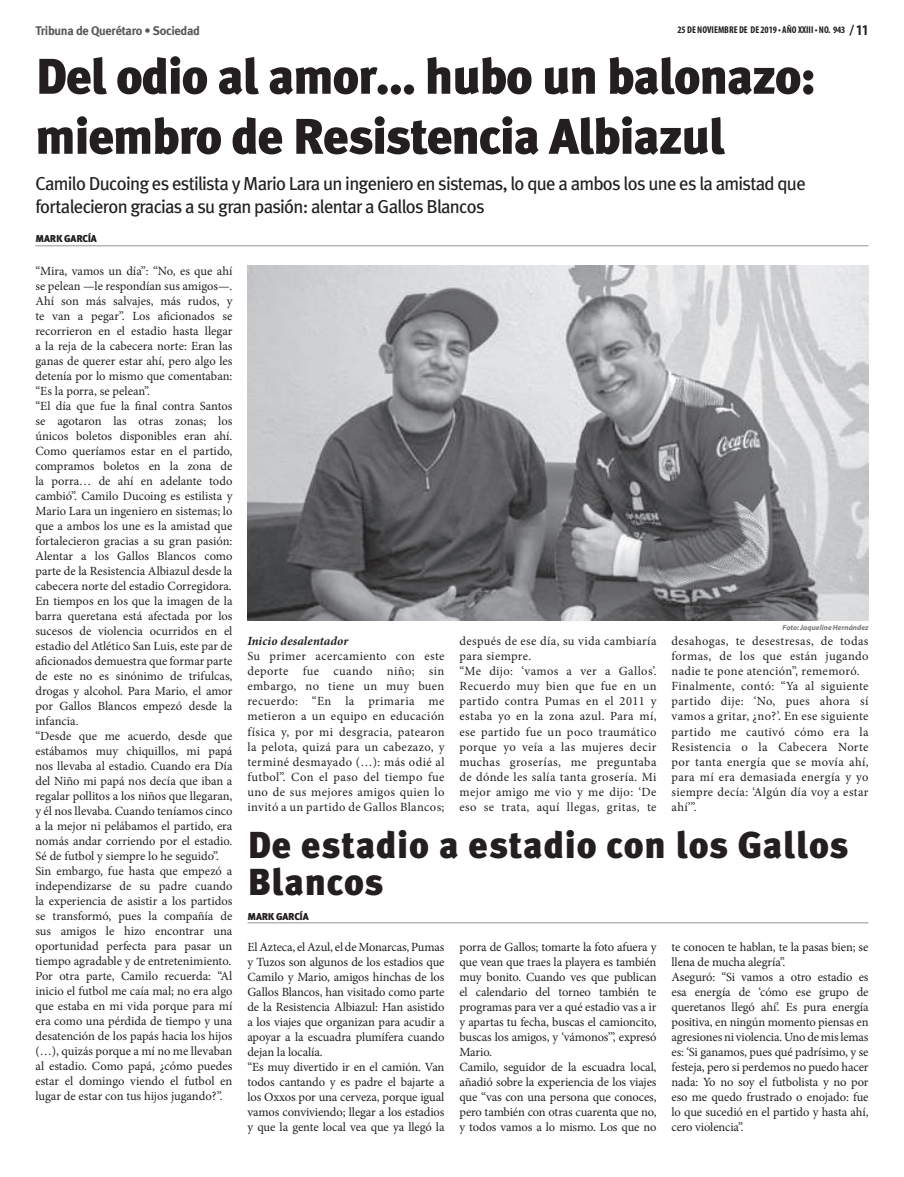
<style>
.page{position:relative;width:904px;height:1177px;background:#fff}
.page>*{position:absolute;margin:0;border:0;box-sizing:border-box;transform-origin:0 0}
.t1{font:900 50px/60px "Meta Plus";letter-spacing:-.02em;color:#231f20}
.t2{font:900 37.5px/37.5px "Meta Plus";letter-spacing:.02em;color:#231f20}
.t3{font:18.75px/22.5px "Meta Plus";letter-spacing:-.04em;color:#231f20}
.t4{font:12.5px/15px "Minion Pro";color:#231f20}
.t5{font:12.5px/15px "Minion Pro";letter-spacing:.03em;color:#231f20}
.t6{font:700 12.5px "Meta Plus";letter-spacing:-.025em;color:#57585a}
.t7{font:italic 700 12.5px "Minion Pro";letter-spacing:.015em;color:#231f20}
.t8{font:900 10px "Meta Plus Lining";letter-spacing:-.02em;color:#231f20}
.t9{font:700 condensed 9.88px "Myriad Pro";color:#231f20}
.t10{font:italic 700 7.5px "Myriad Pro";letter-spacing:.005em;color:#76787b}
.s1{font-size:15px}
.s2{font-size:14.88px}
</style>
<div class="page">
<hr style="left:36px;top:245px;width:832px;height:1px;background:#939598">
<hr style="left:247px;top:922px;width:621px;height:1px;background:#939598">
<img style="left:247px;top:265px;width:621px;height:356px">
<p class="t6" style="left:35px;top:24px;width:166px">Tribuna de Querétaro • Sociedad</p>
<p class="t9" style="left:677px;top:24px;width:192px">25 DE NOVIEMBRE DE DE 2019 • AÑO XXIII • NO. 943 <span class="s1">/</span> <span class="s2">11</span></p>
<h1 class="t1" style="left:35px;top:46px;width:781px">Del odio al amor… hubo un balonazo: miembro de Resistencia Albiazul</h1>
<h3 class="t3" style="left:35px;top:172px;width:772px">Camilo Ducoing es estilista y Mario Lara un ingeniero en sistemas, lo que a ambos los une es la amistad que fortalecieron gracias a su gran pasión: alentar a Gallos Blancos</h3>
<p class="t8" style="left:35px;top:233px;width:63px">MARK GARCÍA</p>
<p class="t4" style="left:35px;top:263px;width:198px">“Mira, vamos un día”: “No, es que ahí se pelean —le respondían sus amigos—.<br>Ahí son más salvajes, más rudos, y te van a pegar”. Los aficionados se recorrieron en el estadio hasta llegar a la reja de la cabecera norte: Eran las ganas de querer estar ahí, pero algo les detenía por lo mismo que comentaban: “Es la porra, se pelean”.<br>“El día que fue la final contra Santos se agotaron las otras zonas; los únicos boletos disponibles eran ahí.<br>Como queríamos estar en el partido, compramos boletos en la zona de la porra… de ahí en adelante todo cambió”. Camilo Ducoing es estilista y Mario Lara un ingeniero en sistemas; lo que a ambos los une es la amistad que fortalecieron gracias a su gran pasión:<br>Alentar a los Gallos Blancos como parte de la Resistencia Albiazul desde la cabecera norte del estadio Corregidora.<br>En tiempos en los que la imagen de la barra queretana está afectada por los sucesos de violencia ocurridos en el estadio del Atlético San Luis, este par de aficionados demuestra que formar parte de este no es sinónimo de trifulcas, drogas y alcohol. Para Mario, el amor por Gallos Blancos empezó desde la infancia.<br>“Desde que me acuerdo, desde que estábamos muy chiquillos, mi papá nos llevaba al estadio. Cuando era Día del Niño mi papá nos decía que iban a regalar pollitos a los niños que llegaran, y él nos llevaba. Cuando teníamos cinco a la mejor ni pelábamos el partido, era nomás andar corriendo por el estadio.<br>Sé de futbol y siempre lo he seguido”.<br>Sin embargo, fue hasta que empezó a independizarse de su padre cuando la experiencia de asistir a los partidos se transformó, pues la compañía de sus amigos le hizo encontrar una oportunidad perfecta para pasar un tiempo agradable y de entretenimiento.<br>Por otra parte, Camilo recuerda: “Al inicio el futbol me caía mal; no era algo que estaba en mi vida porque para mí era como una pérdida de tiempo y una desatención de los papás hacia los hijos (…), quizás porque a mí no me llevaban al estadio. Como papá, ¿cómo puedes estar el domingo viendo el futbol en lugar de estar con tus hijos jugando?”.</p>
<p class="t7" style="left:247px;top:632px;width:102px">Inicio desalentador</p>
<p class="t4" style="left:247px;top:649px;width:198px;text-align:justify">Su primer acercamiento con este deporte fue cuando niño; sin embargo, no tiene un muy buen recuerdo: “En la primaria me metieron a un equipo en educación física y, por mi desgracia, patearon la pelota, quizá para un cabezazo, y terminé desmayado (…): más odié al futbol”. Con el paso del tiempo fue uno de sus mejores amigos quien lo invitó a un partido de Gallos Blancos;</p>
<p class="t10" style="left:782px;top:623px;width:87px">Foto: Jaqueline Hernández</p>
<p class="t5" style="left:459px;top:634px;width:198px">después de ese día, su vida cambiaría para siempre.<br>“Me dijo: ‘vamos a ver a Gallos’.<br>Recuerdo muy bien que fue en un partido contra Pumas en el 2011 y estaba yo en la zona azul. Para mí, ese partido fue un poco traumático porque yo veía a las mujeres decir muchas groserías, me preguntaba de dónde les salía tanta grosería. Mi mejor amigo me vio y me dijo: ‘De eso se trata, aquí llegas, gritas, te</p>
<p class="t5" style="left:671px;top:634px;width:198px">desahogas, te desestresas, de todas formas, de los que están jugando nadie te pone atención”, rememoró.<br>Finalmente, contó: “Ya al siguiente partido dije: ‘No, pues ahora sí vamos a gritar, ¿no?’. En ese siguiente partido me cautivó cómo era la<br>Resistencia o la Cabecera Norte por tanta energía que se movía ahí, para mí era demasiada energía y yo siempre decía: ‘Algún día voy a estar ahí’”.</p>
<h2 class="t2" style="left:247px;top:826px;width:602px">De estadio a estadio con los Gallos<br>Blancos</h2>
<p class="t8" style="left:247px;top:910px;width:63px">MARK GARCÍA</p>
<p class="t4" style="left:247px;top:939px;width:198px">El Azteca, el Azul, el de Monarcas, Pumas y Tuzos son algunos de los estadios que Camilo y Mario, amigos hinchas de los Gallos Blancos, han visitado como parte de la Resistencia Albiazul: Han asistido a los viajes que organizan para acudir a apoyar a la escuadra plumífera cuando dejan la localía.<br>“Es muy divertido ir en el camión. Van todos cantando y es padre el bajarte a los Oxxos por una cerveza, porque igual vamos conviviendo; llegar a los estadios y que la gente local vea que ya llegó la</p>
<p class="t4" style="left:459px;top:939px;width:198px">porra de Gallos; tomarte la foto afuera y que vean que traes la playera es también muy bonito. Cuando ves que publican el calendario del torneo también te programas para ver a qué estadio vas a ir y apartas tu fecha, buscas el camioncito, buscas los amigos, y ‘vámonos’”, expresó Mario.<br>Camilo, seguidor de la escuadra local, añadió sobre la experiencia de los viajes que “vas con una persona que conoces, pero también con otras cuarenta que no, y todos vamos a lo mismo. Los que no</p>
<p class="t4" style="left:671px;top:939px;width:198px">te conocen te hablan, te la pasas bien; se llena de mucha alegría”.<br>Aseguró: “Si vamos a otro estadio es esa energía de ‘cómo ese grupo de queretanos llegó ahí’. Es pura energía positiva, en ningún momento piensas en agresiones ni violencia. Uno de mis lemas es: ‘Si ganamos, pues qué padrísimo, y se festeja, pero si perdemos no puedo hacer nada: Yo no soy el futbolista y no por eso me quedo frustrado o enojado: fue lo que sucedió en el partido y hasta ahí, cero violencia”.</p>
</div>
